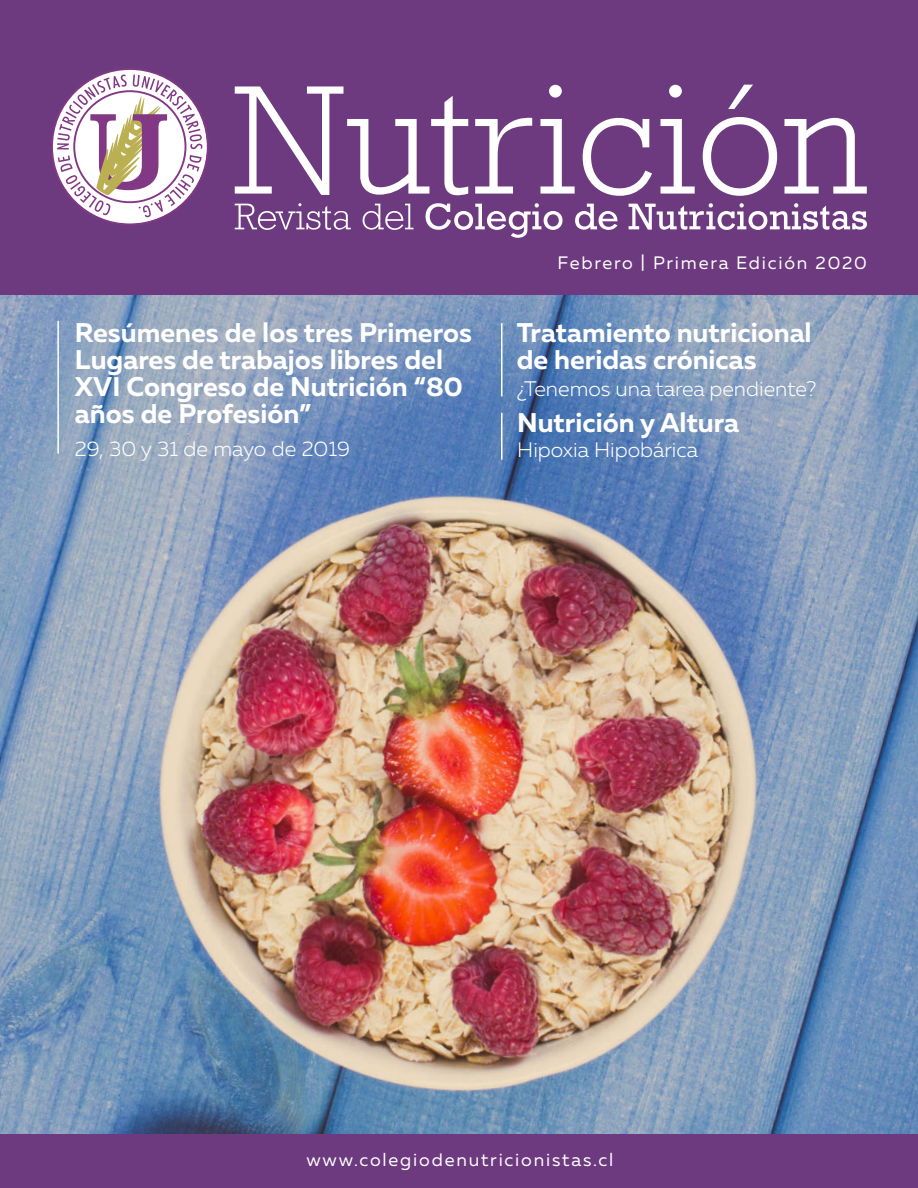
<style>
.page{position:relative;width:918px;height:1188px;background:#fff}
.page>*{position:absolute;margin:0;border:0;box-sizing:border-box;transform-origin:0 0}
.t1{font:700 27px/27px "Muller";color:#fff}
.t2{font:300 21px "Muller";color:#fff}
.t3{font:18px "Muller";letter-spacing:.1em;color:#fff}
</style>
<div class="page">
<img style="left:0;top:294px;width:918px;height:840px">
<div style="left:0;top:1134px;width:918px;height:54px;background:#6d3a7f"></div>
<div style="left:0;top:0;width:918px;height:294px;background:#6d3a7f"></div>
<svg style="left:426px;top:203px;width:136px;height:35px"></svg>
<svg style="left:575px;top:204px;width:43px;height:26px"></svg>
<svg style="left:629px;top:203px;width:238px;height:27px"></svg>
<svg style="left:235px;top:203px;width:116px;height:27px"></svg>
<svg style="left:363px;top:204px;width:50px;height:26px"></svg>
<svg style="left:235px;top:86px;width:233px;height:110px"></svg>
<svg style="left:475px;top:118px;width:57px;height:76px"></svg>
<svg style="left:540px;top:85px;width:35px;height:109px"></svg>
<svg style="left:583px;top:118px;width:69px;height:78px"></svg>
<svg style="left:661px;top:85px;width:34px;height:109px"></svg>
<svg style="left:703px;top:85px;width:74px;height:111px"></svg>
<svg style="left:784px;top:118px;width:83px;height:76px"></svg>
<svg style="left:51px;top:68px;width:158px;height:157px"></svg>
<hr style="left:57px;top:321px;width:2px;height:133px;background:#fff">
<hr style="left:501px;top:323px;width:2px;height:73px;background:#fff">
<hr style="left:501px;top:413px;width:2px;height:47px;background:#fff">
<p class="t1" style="left:75px;top:319px;width:398px">Resúmenes de los tres Primeros<br>Lugares de trabajos libres del<br>XVI Congreso de Nutrición “80 años de Profesión”</p>
<p class="t2" style="left:75px;top:437px;width:277px">29, 30 y 31 de mayo de 2019</p>
<p class="t3" style="left:557px;top:252px;width:311px">Febrero | Primera Edición 2020</p>
<p class="t1" style="left:517px;top:319px;width:297px">Tratamiento nutricional de heridas crónicas</p>
<p class="t2" style="left:517px;top:377px;width:301px">¿Tenemos una tarea pendiente?</p>
<p class="t1" style="left:517px;top:409px;width:224px">Nutrición y Altura</p>
<p class="t2" style="left:517px;top:438px;width:183px">Hipoxia Hipobárica</p>
<p class="t3" style="left:306px;top:1150px;width:309px">www.colegiodenutricionistas.cl</p>
</div>
